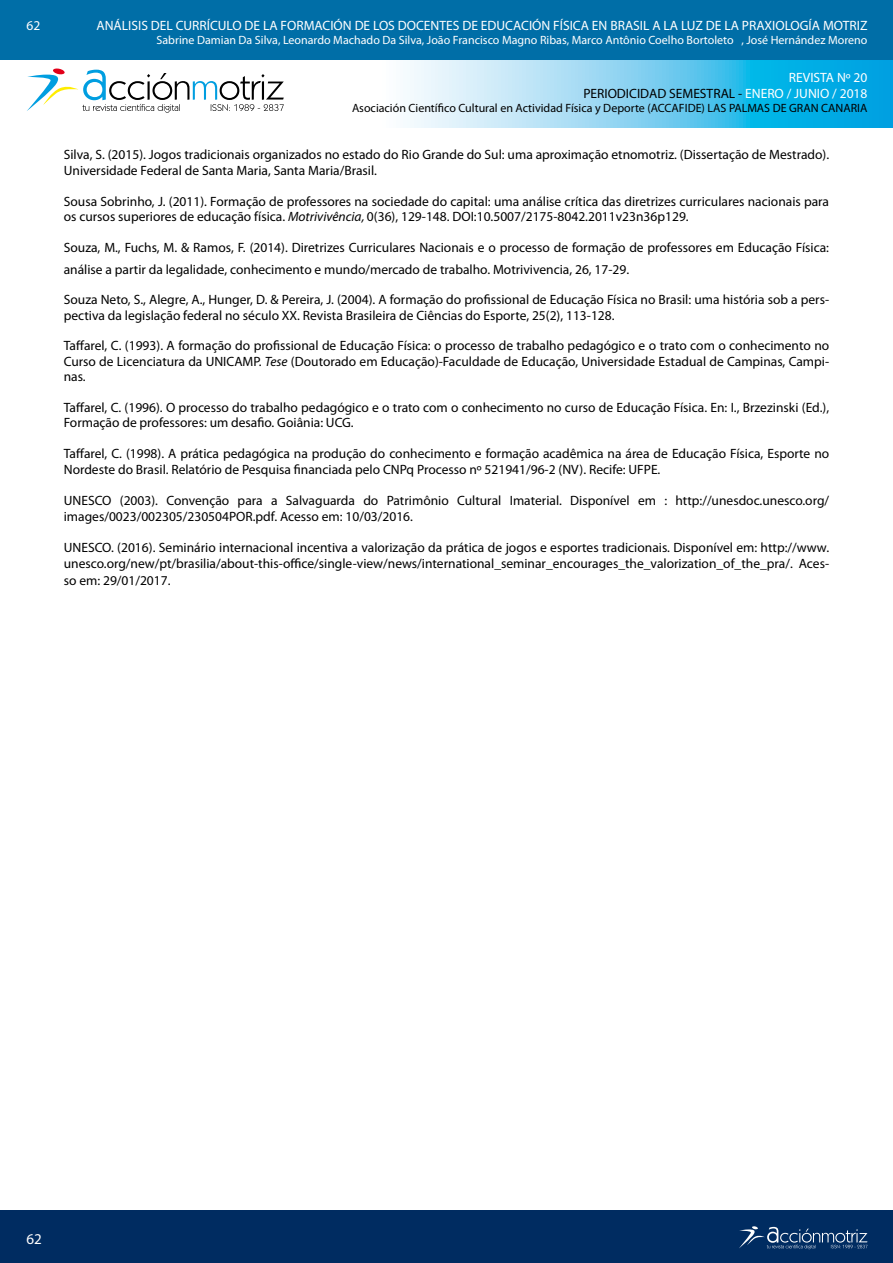
<style>
.page{position:relative;width:893px;height:1263px;background:#fff}
.page>*{position:absolute;margin:0;border:0;box-sizing:border-box;transform-origin:0 0}
.t1{font:15px "Myriad Pro";color:#fff}
.t2{font:13.5px/16.2px "Myriad Pro";color:#000}
.t3{font:13.5px/16.2px "Myriad Pro";color:#fff;text-align:right}
.t4{font:12px "Myriad Pro";color:#fff}
.t5{font:12px "Myriad Pro";color:#000}
.s1{color:#000}
.s2{font-style:italic}
</style>
<div class="page">
<svg style="left:407px;top:60px;width:485px;height:68px;background:#6fcdef"></svg>
<div style="left:0;top:0;width:892px;height:60px;background:#006ea7"></div>
<div style="left:0;top:1211px;width:892px;height:52px;background:#002c61"></div>
<svg style="left:27px;top:68px;width:257px;height:45px"></svg>
<svg style="left:739px;top:1226px;width:128px;height:23px"></svg>
<p class="t3" style="left:27px;top:17px;width:15px">62</p>
<p class="t3" style="left:96px;top:17px;width:772px">ANÁLISIS DEL CURRÍCULO DE LA FORMACIÓN DE LOS DOCENTES DE EDUCACIÓN FÍSICA EN BRASIL A LA LUZ DE LA PRAXIOLOGÍA MOTRIZ</p>
<p class="t4" style="left:157px;top:34px;width:712px">Sabrine Damian Da Silva, Leonardo Machado Da Silva, João Francisco Magno Ribas, Marco Antônio Coelho Bortoleto , José Hernández Moreno</p>
<p class="t3" style="left:583px;top:69px;width:286px">REVISTA Nº 20<br><span class="s1">PERIODICIDAD SEMESTRAL -</span> ENERO / JUNIO / 2018</p>
<p class="t5" style="left:352px;top:102px;width:517px">Asociación Científico Cultural en Actividad Física y Deporte (ACCAFIDE) LAS PALMAS DE GRAN CANARIA</p>
<p class="t2" style="left:64px;top:147px;width:767px">Silva, S. (2015). Jogos tradicionais organizados no estado do Rio Grande do Sul: uma aproximação etnomotriz. (Dissertação de Mestrado).<br>Universidade Federal de Santa Maria, Santa Maria/Brasil.</p>
<p class="t2" style="left:64px;top:194px;width:767px;line-height:15.6px">Sousa Sobrinho, J. (2011). Formação de professores na sociedade do capital: uma análise crítica das diretrizes curriculares nacionais para os cursos superiores de educação física. <span class="s2">Motrivivência,</span> 0(36), 129-148. DOI:10.5007/2175-8042.2011v23n36p129.</p>
<p class="t2" style="left:64px;top:236px;width:767px;line-height:22px">Souza, M., Fuchs, M. &amp; Ramos, F. (2014). Diretrizes Curriculares Nacionais e o processo de formação de professores em Educação Física: análise a partir da legalidade, conhecimento e mundo/mercado de trabalho. Motrivivencia, 26, 17-29.</p>
<p class="t2" style="left:64px;top:292px;width:767px;line-height:15.6px">Souza Neto, S., Alegre, A., Hunger, D. &amp; Pereira, J. (2004). A formação do profissional de Educação Física no Brasil: uma história sob a pers&shy;pectiva da legislação federal no século XX. Revista Brasileira de Ciências do Esporte, 25(2), 113-128.</p>
<p class="t2" style="left:64px;top:338px;width:767px;line-height:15.6px;text-align:justify">Taffarel, C. (1993). A formação do profissional de Educação Física: o processo de trabalho pedagógico e o trato com o conhecimento no Curso de Licenciatura da UNICAMP. <span class="s2">Tese</span> (Doutorado em Educação)-Faculdade de Educação, Universidade Estadual de Campinas, Campi&shy;nas.</p>
<p class="t2" style="left:64px;top:400px;width:767px;line-height:15.5px">Taffarel, C. (1996). O processo do trabalho pedagógico e o trato com o conhecimento no curso de Educação Física. En: I., Brzezinski (Ed.),<br>Formação de professores: um desafio. Goiânia: UCG.</p>
<p class="t2" style="left:64px;top:446px;width:767px;line-height:15.5px">Taffarel, C. (1998). A prática pedagógica na produção do conhecimento e formação acadêmica na área de Educação Física, Esporte no<br>Nordeste do Brasil. Relatório de Pesquisa financiada pelo CNPq Processo nº 521941/96-2 (NV). Recife: UFPE.</p>
<p class="t2" style="left:64px;top:492px;width:767px">UNESCO (2003). Convenção para a Salvaguarda do Patrimônio Cultural Imaterial. Disponível em : http://unesdoc.unesco.org/ images/0023/002305/230504POR.pdf. Acesso em: 10/03/2016.</p>
<p class="t2" style="left:64px;top:540px;width:767px;text-align:justify">UNESCO. (2016). Seminário internacional incentiva a valorização da prática de jogos e esportes tradicionais. Disponível em: http://www. unesco.org/new/pt/brasilia/about-this-office/single-view/news/international_seminar_encourages_the_valorization_of_the_pra/. Aces&shy;so em: 29/01/2017.</p>
<p class="t1" style="left:27px;top:1230px;width:17px">62</p>
</div>
